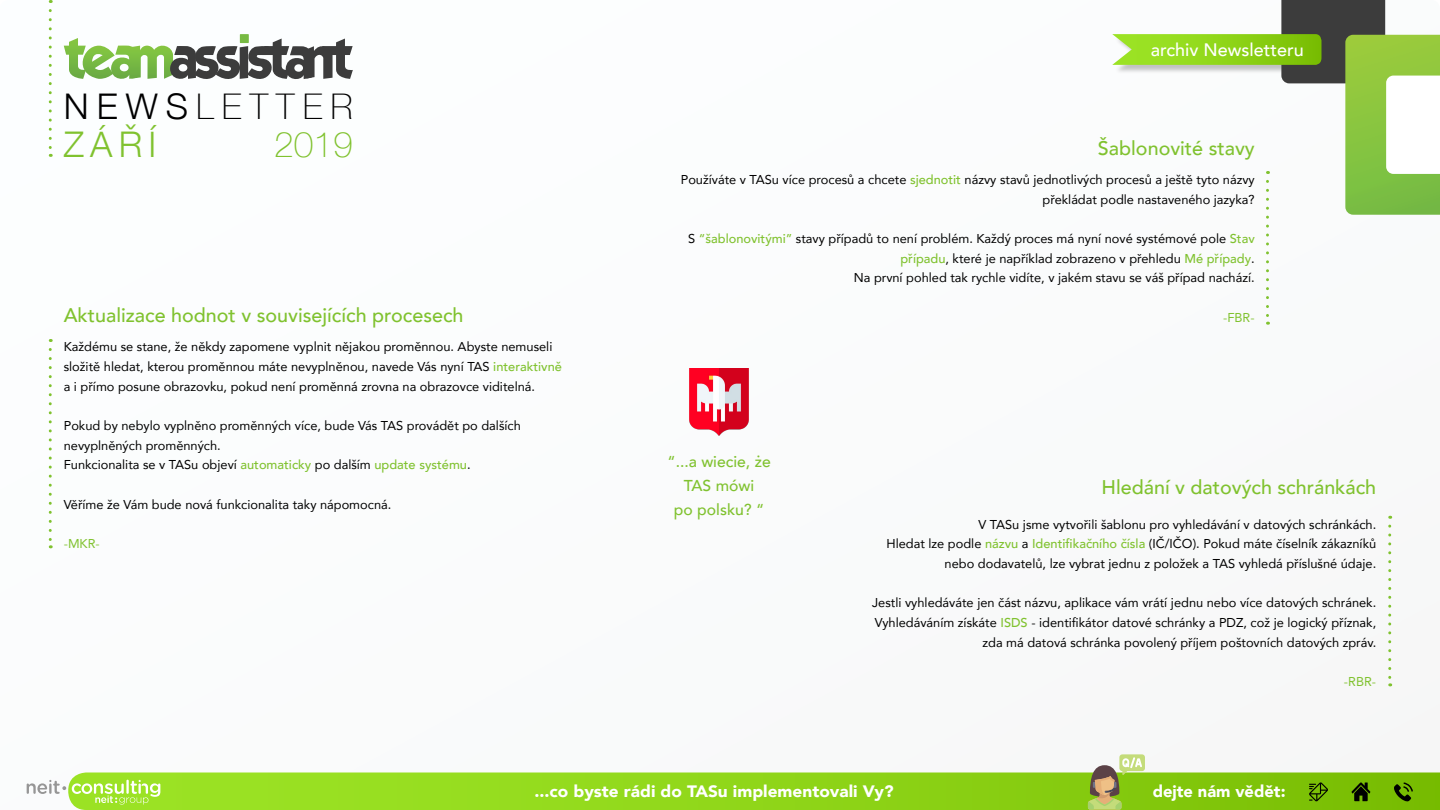
<style>
.page{position:relative;width:1440px;height:810px;background:#fff}
.page>*{position:absolute;margin:0;border:0;box-sizing:border-box;transform-origin:0 0}
.t1{font:100 35.4px/38px "Helvetica Neue";letter-spacing:.23em;color:#000;text-align:right}
.t2{font:300 35.4px "Helvetica Neue";color:#80c22f}
.t3{font:500 19.73px "Avenir";color:#80c22f}
.t4{font:500 18px "Avenir";color:#fff}
.t5{font:900 16.5px "Avenir";color:#fff;scale:1.04 1}
.t6{font:900 16.5px "Avenir";color:#fff}
.t7{font:500 15.75px/24px "Avenir";color:#80c22f;text-align:center}
.t8{font:12.83px/19.7px "Avenir";color:#000;text-align:right}
.t9{font:12.83px "Avenir";color:#80c22f}
.s1{font-weight:300}
.s2{color:#80c22f}
.s3{font-weight:500;color:#80c22f}
</style>
<div class="page">
<div style="left:240px;top:34px;width:9px;height:9px;background:#77ba43"></div>
<svg style="left:64px;top:38px;width:289px;height:41px"></svg>
<svg style="left:49px;top:11px;width:3px;height:146px"></svg>
<svg style="left:68px;top:772px;width:1372px;height:38px;background:#8fd41a"></svg>
<svg style="left:1088px;top:754px;width:57px;height:55px"></svg>
<svg style="left:1309px;top:782px;width:19px;height:19px"></svg>
<svg style="left:1352px;top:782px;width:18px;height:19px"></svg>
<svg style="left:1394px;top:782px;width:19px;height:19px"></svg>
<svg style="left:27px;top:780px;width:39px;height:14px"></svg>
<svg style="left:72px;top:780px;width:88px;height:25px;background:#b4e95b"></svg>
<svg style="left:1112px;top:0;width:328px;height:325px"></svg>
<svg style="left:49px;top:349px;width:3px;height:199px"></svg>
<svg style="left:1388px;top:526px;width:3px;height:160px"></svg>
<img style="left:689px;top:368px;width:60px;height:68px">
<h1 class="t1" style="left:64px;top:86px;width:291px"><span class="s1">NEWS</span>LETTER<br><span class="s2">2019</span></h1>
<h1 class="t2" style="left:64px;top:116px;width:94px">ZÁŘÍ</h1>
<h2 class="t3" style="left:64px;top:298px;width:401px">Aktualizace hodnot v souvisejících procesech</h2>
<p class="t8" style="left:64px;top:336px;width:500px;text-align:left">Každému se stane, že někdy zapomene vyplnit nějakou proměnnou. Abyste nemuseli složitě hledat, kterou proměnnou máte nevyplněnou, navede Vás nyní TAS <span class="s3">interaktivně </span>a i přímo posune obrazovku, pokud není proměnná zrovna na obrazovce viditelná.</p>
<p class="t8" style="left:64px;top:415px;width:459px;text-align:left">Pokud by nebylo vyplněno proměnných více, bude Vás TAS provádět po dalších nevyplněných proměnných.<br>Funkcionalita se v TASu objeví <span class="s3">automaticky</span> po dalším <span class="s3">update systému</span>.</p>
<p class="t8" style="left:64px;top:494px;width:329px">Věříme že Vám bude nová funkcionalita taky nápomocná.</p>
<p class="t9" style="left:64px;top:534px;width:38px">-MKR-</p>
<h3 class="t4" style="left:1151px;top:34px;width:154px">archiv Newsletteru</h3>
<h2 class="t3" style="left:1098px;top:131px;width:158px">Šablonovité stavy</h2>
<p class="t8" style="left:681px;top:169px;width:576px">Používáte v TASu více procesů a chcete <span class="s3">sjednotit</span> názvy stavů jednotlivých procesů a ještě tyto názvy překládat podle nastaveného jazyka?</p>
<p class="t8" style="left:688px;top:228px;width:568px">S <span class="s3">“šablonovitými”</span> stavy případů to není problém. Každý proces má nyní nové systémové pole <span class="s3">Stav případu</span>, které je například zobrazeno v přehledu <span class="s3">Mé případy</span>.<br>Na první pohled tak rychle vidíte, v jakém stavu se váš případ nachází.</p>
<p class="t9" style="left:1223px;top:307px;width:33px">-FBR-</p>
<p class="t7" style="left:667px;top:449px;width:105px">“...a wiecie, że<br>TAS mówi<br>po polsku? “</p>
<h2 class="t3" style="left:1101px;top:470px;width:276px">Hledání v datových schránkách</h2>
<p class="t8" style="left:886px;top:514px;width:491px">V TASu jsme vytvořili šablonu pro vyhledávání v datových schránkách.<br>Hledat lze podle <span class="s3">názvu</span> a <span class="s3">Identifikačního čísla</span> (IČ/IČO). Pokud máte číselník zákazníků nebo dodavatelů, lze vybrat jednu z položek a TAS vyhledá příslušné údaje.</p>
<p class="t8" style="left:872px;top:593px;width:506px">Jestli vyhledáváte jen část názvu, aplikace vám vrátí jednu nebo více datových schránek.<br>Vyhledáváním získáte <span class="s3">ISDS</span> - identifikátor datové schránky a PDZ, což je logický příznak, zda má datová schránka povolený příjem poštovních datových zpráv.</p>
<p class="t9" style="left:1344px;top:672px;width:34px">-RBR-</p>
<p class="t5" style="left:534px;top:777px;width:347px">...co byste rádi do TASu implementovali Vy?</p>
<p class="t6" style="left:1153px;top:777px;width:134px">dejte nám vědět:</p>
</div>
